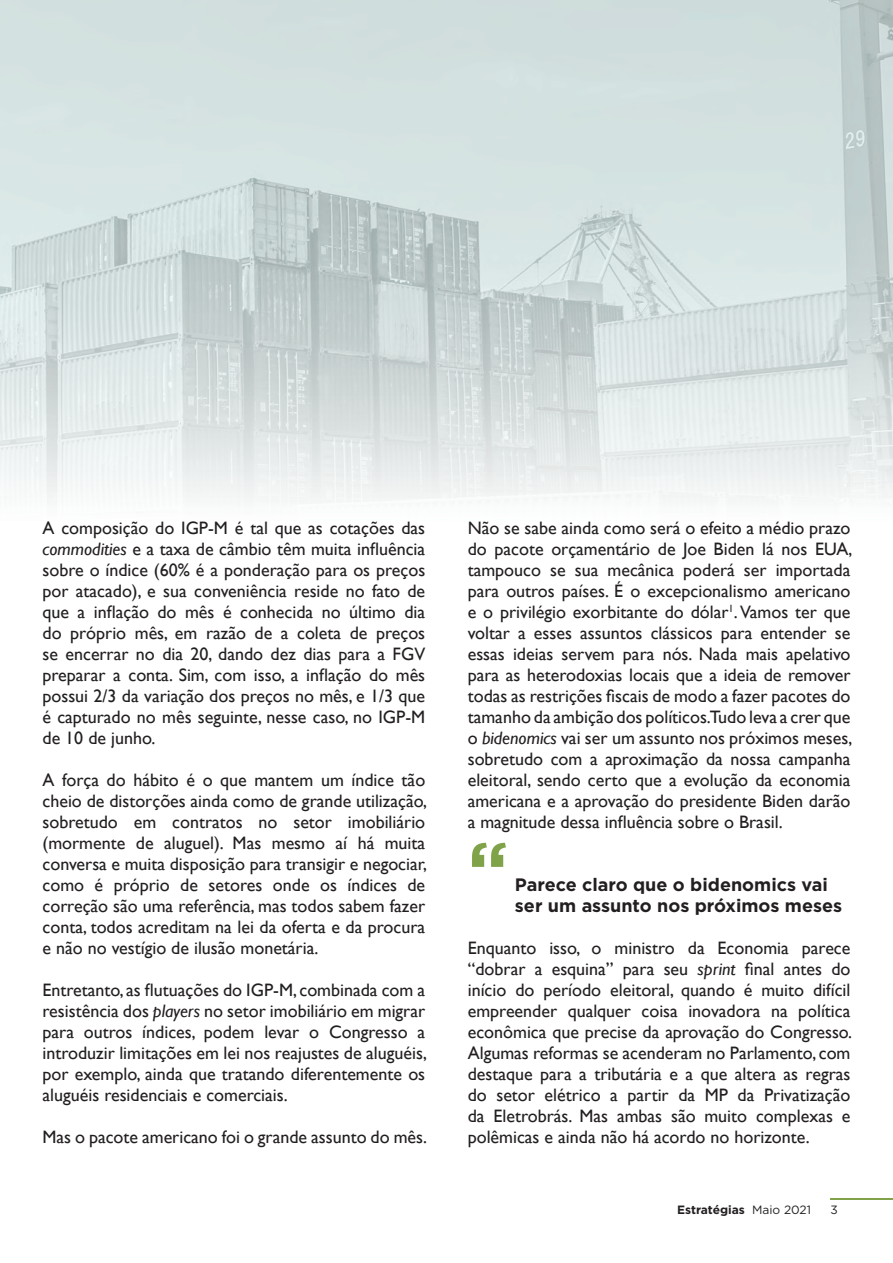
<style>
.page{position:relative;width:893px;height:1263px;background:#fff}
.page>*{position:absolute;margin:0;border:0;box-sizing:border-box;transform-origin:0 0}
.t1{font:700 75px "Gotham";color:#80a34a}
.Texto_corrido{font:18px/21px "Gill Sans";color:#231f20;text-align:justify}
.t2{font:700 18px "Gotham";color:#231f20}
.t3{font:700 12px "Gotham";color:#231f20}
.t4{font:12px "Gotham";color:#231f20}
.s1{font-style:italic}
.s2{font-weight:400}
</style>
<div class="page">
<hr style="left:831px;top:1198px;width:62px;height:1px;background:#80a34a">
<img style="left:0;top:0;width:893px;height:502px">
<p class="Texto_corrido" style="left:43px;top:518px;width:384px">A composição do IGP-M é tal que as cotações das <span class="s1">commodities</span> e a taxa de câmbio têm muita influência sobre o índice (60% é a ponderação para os preços por atacado), e sua conveniência reside no fato de que a inflação do mês é conhecida no último dia do próprio mês, em razão de a coleta de preços se encerrar no dia 20, dando dez dias para a FGV preparar a conta. Sim, com isso, a inflação do mês possui 2/3 da variação dos preços no mês, e 1/3 que é capturado no mês seguinte, nesse caso, no IGP-M de 10 de junho.</p>
<p class="Texto_corrido" style="left:43px;top:770px;width:386px">A força do hábito é o que mantem um índice tão cheio de distorções ainda como de grande utilização, sobretudo em contratos no setor imobiliário (mormente de aluguel). Mas mesmo aí há muita conversa e muita disposição para transigir e negociar, como é próprio de setores onde os índices de correção são uma referência, mas todos sabem fazer conta, todos acreditam na lei da oferta e da procura e não no vestígio de ilusão monetária.</p>
<p class="Texto_corrido" style="left:43px;top:980px;width:386px">Entretanto, as flutuações do IGP-M, combinada com a resistência dos <span class="s1">players</span> no setor imobiliário em migrar para outros índices, podem levar o Congresso a introduzir limitações em lei nos reajustes de aluguéis, por exemplo, ainda que tratando diferentemente os aluguéis residenciais e comerciais.</p>
<p class="Texto_corrido" style="left:43px;top:1127px;width:386px">Mas o pacote americano foi o grande assunto do mês.</p>
<p class="Texto_corrido" style="left:468px;top:518px;width:386px">Não se sabe ainda como será o efeito a médio prazo do pacote orçamentário de Joe Biden lá nos EUA, tampouco se sua mecânica poderá ser importada para outros países. É o excepcionalismo americano e o privilégio exorbitante do dólar<sup>1</sup>. Vamos ter que voltar a esses assuntos clássicos para entender se essas ideias servem para nós. Nada mais apelativo para as heterodoxias locais que a ideia de remover todas as restrições fiscais de modo a fazer pacotes do tamanho da ambição dos políticos.Tudo leva a crer que o <span class="s1">bidenomics</span> vai ser um assunto nos próximos meses, sobretudo com a aproximação da nossa campanha eleitoral, sendo certo que a evolução da economia americana e a aprovação do presidente Biden darão a magnitude dessa influência sobre o Brasil.</p>
<p class="t1" style="left:468px;top:819px;width:42px">“</p>
<p class="t2" style="left:515px;top:873px;width:314px">Parece claro que o bidenomics vai</p>
<p class="t2" style="left:515px;top:894px;width:329px">ser um assunto nos próximos meses</p>
<p class="Texto_corrido" style="left:468px;top:938px;width:386px">Enquanto isso, o ministro da Economia parece “dobrar a esquina” para seu <span class="s1">sprint</span> final antes do início do período eleitoral, quando é muito difícil empreender qualquer coisa inovadora na política econômica que precise da aprovação do Congresso.<br>Algumas reformas se acenderam no Parlamento, com destaque para a tributária e a que altera as regras do setor elétrico a partir da MP da Privatização da Eletrobrás. Mas ambas são muito complexas e polêmicas e ainda não há acordo no horizonte.</p>
<p class="t3" style="left:677px;top:1202px;width:135px">Estratégias <span class="s2">Maio 2021</span></p>
<p class="t4" style="left:831px;top:1202px;width:9px">3</p>
</div>
